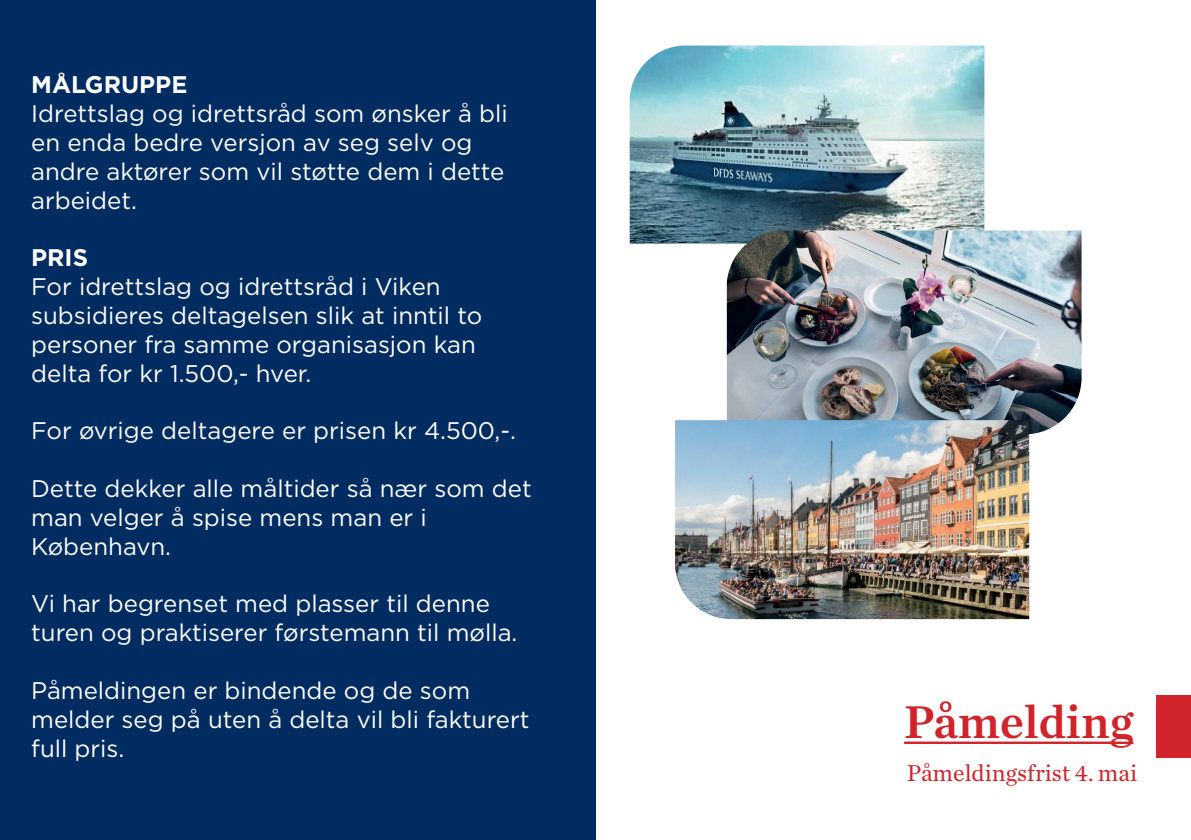
<style>
.page{position:relative;width:1191px;height:840px;background:#fff}
.page>*{position:absolute;margin:0;border:0;box-sizing:border-box;transform-origin:0 0}
.t1{font:48px "Chronicle Text G1 Semi";color:#d1232a}
.t2{font:24px/28.8px "Gotham";color:#fff}
.t3{font:24px "Chronicle Text G1";color:#d1232a}
.t4{font:700 24px "Gotham";color:#fff}
</style>
<div class="page">
<div style="left:0;top:0;width:595px;height:839px;background:#002c62"></div>
<div style="left:1157px;top:694px;width:34px;height:63px;background:#d1232a"></div>
<hr style="left:904px;top:741px;width:229px;height:2px;background:#d1232a">
<img style="left:629px;top:46px;width:355px;height:197px">
<img style="left:727px;top:230px;width:354px;height:204px">
<img style="left:675px;top:420px;width:354px;height:198px">
<p class="t4" style="left:31px;top:69px;width:158px">MÅLGRUPPE</p>
<p class="t2" style="left:31px;top:99px;width:478px">Idrettslag og idrettsråd som ønsker å bli en enda bedre versjon av seg selv og andre aktører som vil støtte dem i dette arbeidet.</p>
<p class="t4" style="left:31px;top:242px;width:58px">PRIS</p>
<p class="t2" style="left:31px;top:272px;width:452px">For idrettslag og idrettsråd i Viken subsidieres deltagelsen slik at inntil to personer fra samme organisasjon kan delta for kr 1.500,- hver.</p>
<p class="t2" style="left:31px;top:416px;width:486px">For øvrige deltagere er prisen kr 4.500,-.</p>
<p class="t2" style="left:31px;top:473px;width:502px">Dette dekker alle måltider så nær som det man velger å spise mens man er i<br>København.</p>
<p class="t2" style="left:31px;top:588px;width:488px">Vi har begrenset med plasser til denne turen og praktiserer førstemann til mølla.</p>
<p class="t2" style="left:31px;top:675px;width:500px">Påmeldingen er bindende og de som melder seg på uten å delta vil bli fakturert full pris.</p>
<h1 class="t1" style="left:904px;top:684px;width:231px">Påmelding</h1>
<p class="t3" style="left:907px;top:754px;width:232px">Påmeldingsfrist 4. mai</p>
</div>
